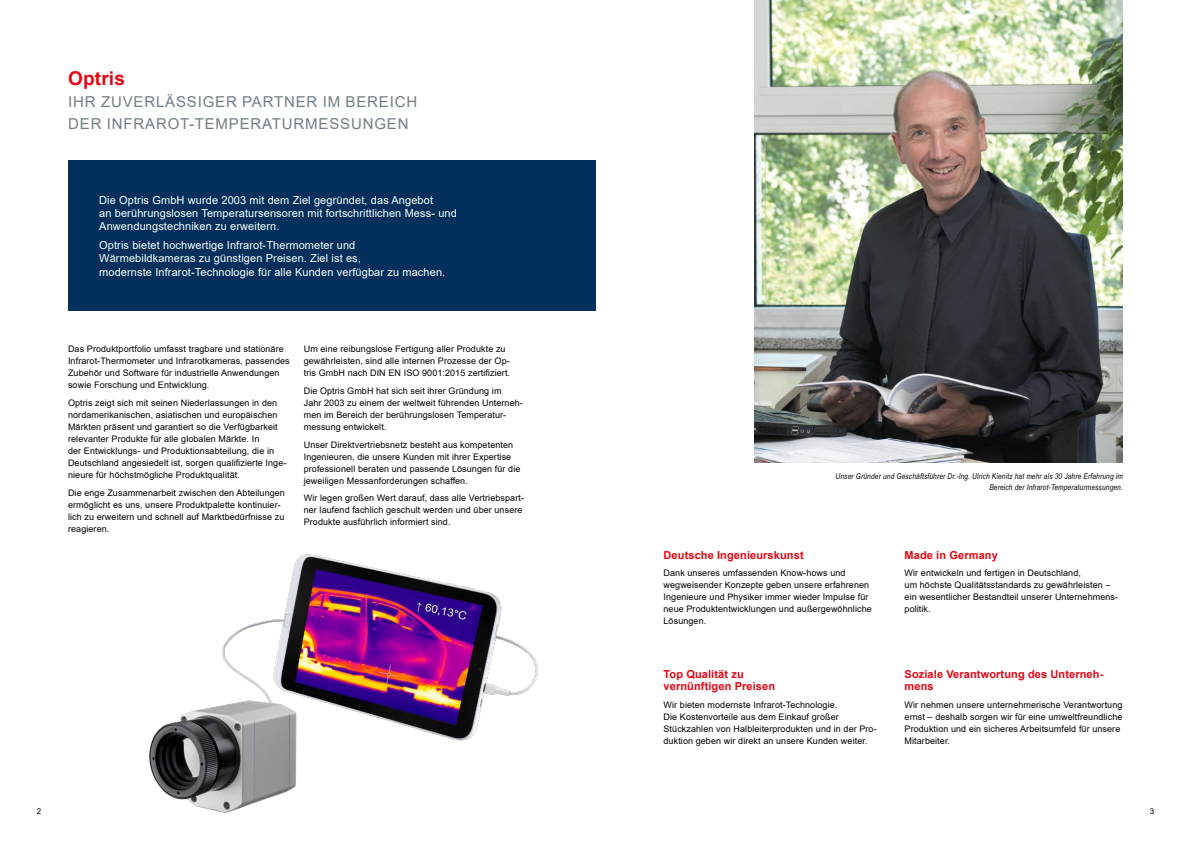
<style>
.page{position:relative;width:1191px;height:842px;background:#fff}
.page>*{position:absolute;margin:0;border:0;box-sizing:border-box;transform-origin:0 0}
.t1{font:700 19px "Arial";letter-spacing:.01em;color:#e30613}
.t2{font:15px/22px "Arial";letter-spacing:.055em;color:#717e86}
.t3{font:11px/13.2px "Arial";letter-spacing:.01em;color:#fff}
.t4{font:700 11px/12px "Arial";letter-spacing:.01em;color:#e30613}
.t5{font:9px/12px "Arial";letter-spacing:.01em;color:#000}
.t6{font:italic 8px/10.5px "Arial Narrow";letter-spacing:.02em;color:#000;text-align:right}
.t7{font:8px "Arial";color:#000}
</style>
<div class="page">
<img style="left:754px;top:0;width:369px;height:462px">
<div style="left:68px;top:160px;width:527px;height:150px;background:#00305b"></div>
<img style="left:149px;top:554px;width:389px;height:259px">
<h1 class="t1" style="left:68px;top:65px;width:58px">Optris</h1>
<h2 class="t2" style="left:68px;top:90px;width:350px">IHR ZUVERLÄSSIGER PARTNER IM BEREICH<br>DER INFRAROT-TEMPERATURMESSUNGEN</h2>
<p class="t3" style="left:99px;top:193px;width:359px">Die Optris GmbH wurde 2003 mit dem Ziel gegründet, das Angebot<br>an berührungslosen Temperatursensoren mit fortschrittlichen Mess- und<br>Anwendungstechniken zu erweitern.</p>
<p class="t3" style="left:99px;top:239px;width:347px">Optris bietet hochwertige Infrarot-Thermometer und<br>Wärmebildkameras zu günstigen Preisen. Ziel ist es,<br>modernste Infrarot-Technologie für alle Kunden verfügbar zu machen.</p>
<p class="t5" style="left:68px;top:343px;width:223px">Das Produktportfolio umfasst tragbare und stationäre Infrarot-Thermometer und Infrarotkameras, passendes Zubehör und Software für industrielle Anwendungen sowie Forschung und Entwicklung.</p>
<p class="t5" style="left:68px;top:397px;width:220px">Optris zeigt sich mit seinen Niederlassungen in den nordamerikanischen, asiatischen und europäischen Märkten präsent und garantiert so die Verfügbarkeit relevanter Produkte für alle globalen Märkte. In<br>der Entwicklungs- und Produktionsabteilung, die in Deutschland angesiedelt ist, sorgen qualifizierte Inge&shy;nieure für höchstmögliche Produktqualität.</p>
<p class="t5" style="left:68px;top:486px;width:218px">Die enge Zusammenarbeit zwischen den Abteilungen ermöglicht es uns, unsere Produktpalette kontinuier&shy;lich zu erweitern und schnell auf Marktbedürfnisse zu reagieren.</p>
<p class="t5" style="left:304px;top:343px;width:208px">Um eine reibungslose Fertigung aller Produkte zu gewährleisten, sind alle internen Prozesse der Op&shy;tris GmbH nach DIN EN ISO 9001:2015 zertifiziert.</p>
<p class="t5" style="left:304px;top:385px;width:221px">Die Optris GmbH hat sich seit ihrer Gründung im<br>Jahr 2003 zu einem der weltweit führenden Unterneh&shy;men im Bereich der berührungslosen Temperatur&shy;messung entwickelt.</p>
<p class="t5" style="left:304px;top:438px;width:218px">Unser Direktvertriebsnetz besteht aus kompetenten Ingenieuren, die unsere Kunden mit ihrer Expertise professionell beraten und passende Lösungen für die jeweiligen Messanforderungen schaffen.</p>
<p class="t5" style="left:304px;top:492px;width:222px">Wir legen großen Wert darauf, dass alle Vertriebspart&shy;ner laufend fachlich geschult werden und über unsere<br>Produkte ausführlich informiert sind.</p>
<p class="t6" style="left:835px;top:471px;width:289px">Unser Gründer und Geschäftsführer Dr.-Ing. Ulrich Kienitz hat mehr als 30 Jahre Erfahrung im<br>Bereich der Infrarot-Temperaturmessungen.</p>
<p class="t4" style="left:663px;top:549px;width:142px">Deutsche Ingenieurskunst</p>
<p class="t5" style="left:663px;top:567px;width:210px">Dank unseres umfassenden Know-hows und wegweisender Konzepte geben unsere erfahrenen Ingenieure und Physiker immer wieder Impulse für neue Produktentwicklungen und außergewöhnliche Lösungen.</p>
<p class="t4" style="left:663px;top:668px;width:113px">Top Qualität zu vernünftigen Preisen</p>
<p class="t5" style="left:663px;top:698px;width:215px">Wir bieten modernste Infrarot-Technologie.<br>Die Kostenvorteile aus dem Einkauf großer Stückzahlen von Halbleiterprodukten und in der Pro&shy;duktion geben wir direkt an unsere Kunden weiter.</p>
<p class="t4" style="left:904px;top:549px;width:95px">Made in Germany</p>
<p class="t5" style="left:904px;top:567px;width:215px">Wir entwickeln und fertigen in Deutschland,<br>um höchste Qualitätsstandards zu gewährleisten – ein wesentlicher Bestandteil unserer Unternehmens&shy;politik.</p>
<p class="t4" style="left:904px;top:668px;width:200px">Soziale Verantwortung des Unterneh&shy;mens</p>
<p class="t5" style="left:904px;top:698px;width:219px">Wir nehmen unsere unternehmerische Verantwortung ernst – deshalb sorgen wir für eine umweltfreundliche Produktion und ein sicheres Arbeitsumfeld für unsere Mitarbeiter.</p>
<p class="t7" style="left:37px;top:805px;width:6px">2</p>
<p class="t7" style="left:1149px;top:805px;width:6px">3</p>
</div>
